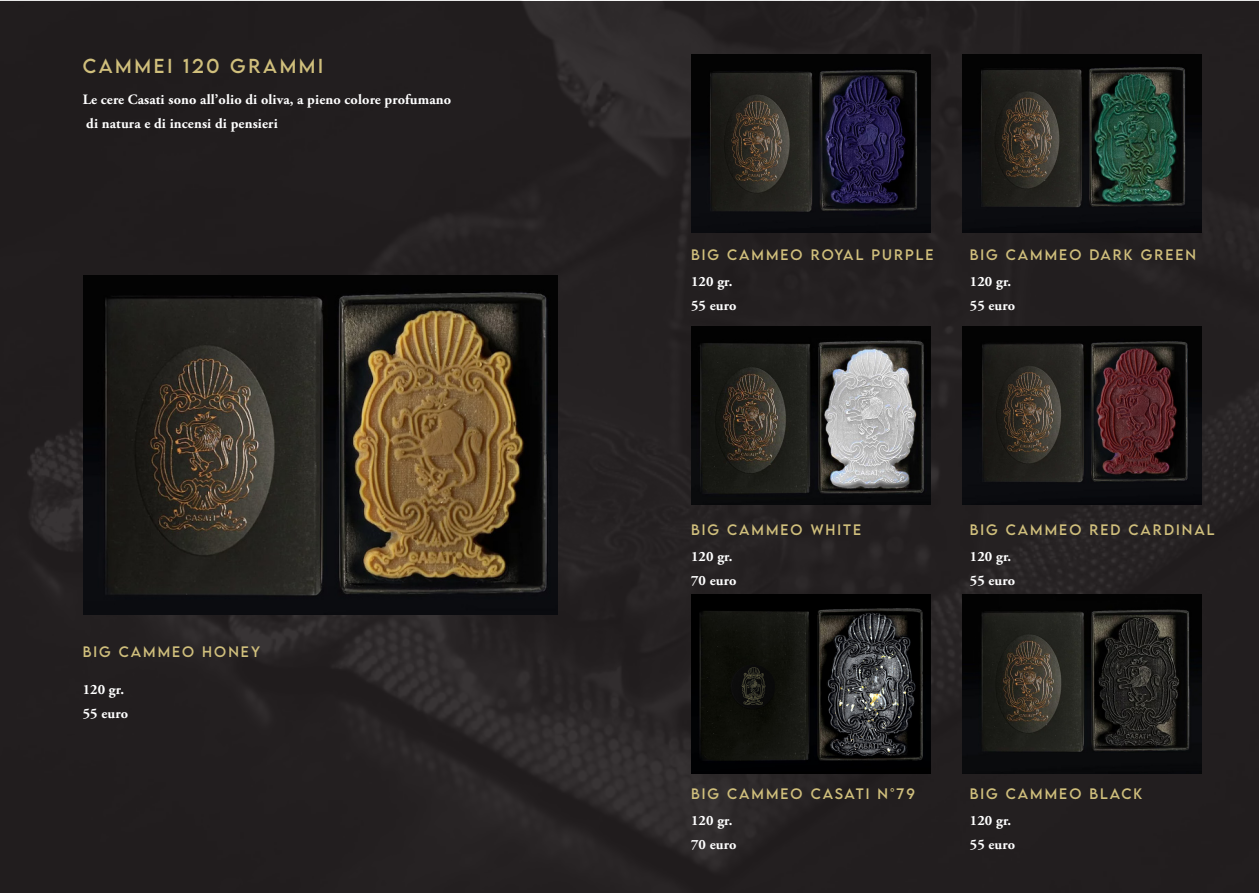
<style>
.page{position:relative;width:1259px;height:893px;background:#fff}
.page>*{position:absolute;margin:0;border:0;box-sizing:border-box;transform-origin:0 0}
.t1{font:18px "LEMONMILK";letter-spacing:.15em;color:#d0bf7c}
.t2{font:700 14.25px "Adobe Garamond Pro";letter-spacing:.01em;color:#fff}
.t3{font:13.5px "LEMONMILK";letter-spacing:.15em;color:#d0bf7c}
</style>
<div class="page">
<img style="left:0;top:1px;width:1259px;height:891px">
<img style="left:962px;top:54px;width:239px;height:179px">
<img style="left:691px;top:54px;width:239px;height:179px">
<img style="left:962px;top:595px;width:239px;height:178px">
<img style="left:691px;top:595px;width:239px;height:178px">
<img style="left:962px;top:326px;width:239px;height:179px">
<img style="left:691px;top:326px;width:239px;height:179px">
<img style="left:83px;top:276px;width:474px;height:338px">
<p class="t1" style="left:83px;top:55px;width:183px">CAMMEI 120 GRAMM</p>
<p class="t1" style="left:318px;top:55px;width:6px">I</p>
<p class="t2" style="left:83px;top:91px;width:370px">Le cere Casati sono all’olio di oliva, a pieno colore profumano</p>
<p class="t2" style="left:86px;top:115px;width:193px">di natura e di incensi di pensieri</p>
<p class="t3" style="left:83px;top:643px;width:179px">BIG CAMMEO HONEY</p>
<p class="t2" style="left:83px;top:681px;width:43px">120 gr.</p>
<p class="t2" style="left:83px;top:705px;width:47px">55 euro</p>
<p class="t3" style="left:691px;top:246px;width:244px">BIG CAMMEO ROYAL PURPLE</p>
<p class="t2" style="left:691px;top:273px;width:43px">120 gr.</p>
<p class="t2" style="left:691px;top:297px;width:47px">55 euro</p>
<p class="t3" style="left:969px;top:246px;width:228px">BIG CAMMEO DARK GREEN</p>
<p class="t2" style="left:969px;top:273px;width:43px">120 gr.</p>
<p class="t2" style="left:969px;top:297px;width:47px">55 euro</p>
<p class="t3" style="left:691px;top:521px;width:172px">BIG CAMMEO WHITE</p>
<p class="t2" style="left:691px;top:548px;width:43px">120 gr.</p>
<p class="t2" style="left:691px;top:572px;width:47px">70 euro</p>
<p class="t3" style="left:969px;top:521px;width:246px">BIG CAMMEO RED CARDINAL</p>
<p class="t2" style="left:969px;top:548px;width:43px">120 gr.</p>
<p class="t2" style="left:969px;top:572px;width:47px">55 euro</p>
<p class="t3" style="left:691px;top:785px;width:225px">BIG CAMMEO CASATI N°79</p>
<p class="t3" style="left:969px;top:785px;width:174px">BIG CAMMEO BLACK</p>
<p class="t2" style="left:691px;top:812px;width:43px">120 gr.</p>
<p class="t2" style="left:691px;top:836px;width:47px">70 euro</p>
<p class="t2" style="left:969px;top:812px;width:43px">120 gr.</p>
<p class="t2" style="left:969px;top:836px;width:47px">55 euro</p>
</div>
